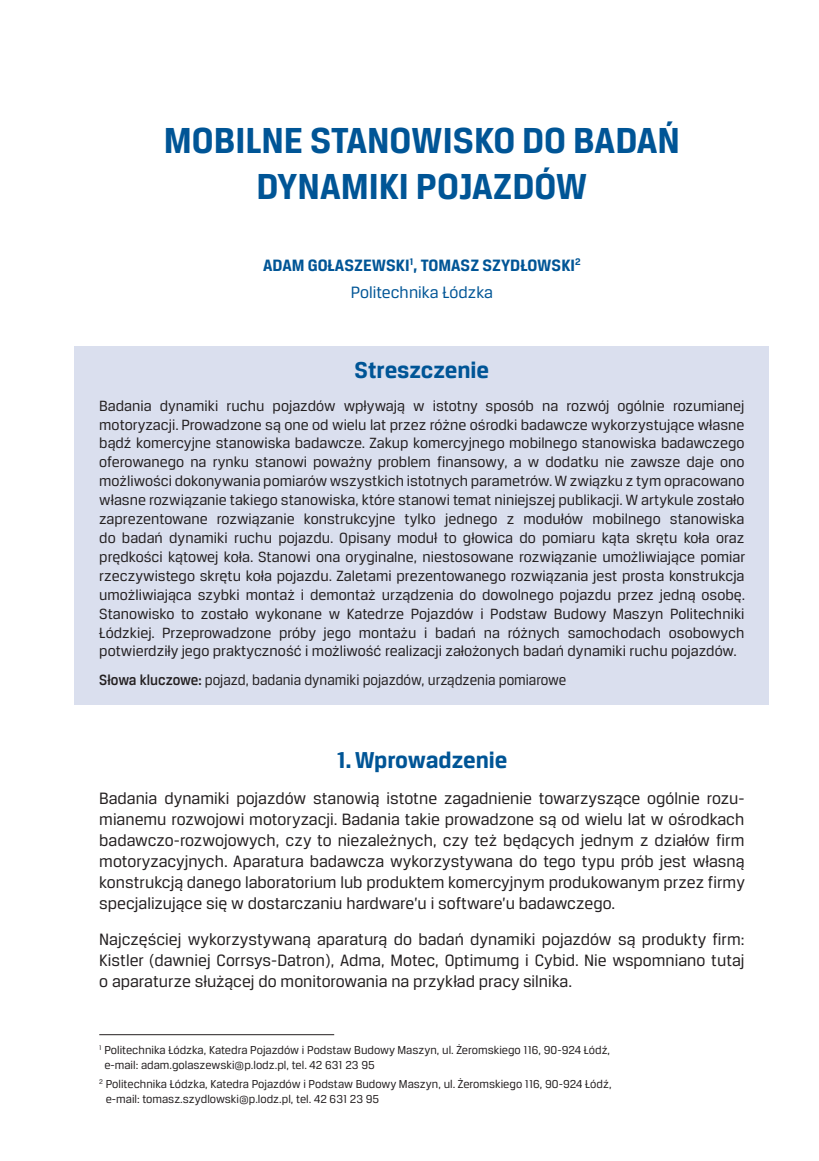
<style>
.page{position:relative;width:819px;height:1161px;background:#fff}
.page>*{position:absolute;margin:0;border:0;box-sizing:border-box;transform-origin:0 0}
.t1{font:700 38.5px/46.2px "Breuer Text";color:#005596;text-align:center}
.t2{font:700 24.5px "Breuer Text";color:#005596}
.t3{font:17.5px/21px "Breuer Text";color:#231f20;text-align:justify}
.t4{font:700 17.5px/27.5px "Breuer Text";color:#005596;text-align:center}
.t5{font:15.75px/18.9px "Breuer Text";color:#231f20;text-align:justify}
.t6{font:15.75px "Breuer Text";color:#231f20;scale:.94 1}
.t7{font:12.25px/14.7px "Breuer Text";color:#231f20}
.s1{font-weight:400}
.s2{font-weight:500}
</style>
<div class="page">
<div style="left:74px;top:346px;width:695px;height:358px;background:#dadfee"></div>
<hr style="left:99px;top:1034px;width:235px;height:1px;background:#231f20">
<h1 class="t1" style="left:164px;top:121px;width:517px">MOBILNE STANOWISKO DO BADAŃ<br>DYNAMIKI POJAZDÓW</h1>
<p class="t4" style="left:263px;top:253px;width:319px">ADAM GOŁASZEWSKI<sup>1</sup>, TOMASZ SZYDŁOWSKI<sup>2<br></sup><span class="s1">Politechnika Łódzka</span></p>
<h2 class="t2" style="left:354px;top:360px;width:136px">Streszczenie</h2>
<p class="t5" style="left:99px;top:397px;width:647px">Badania dynamiki ruchu pojazdów wpływają w istotny sposób na rozwój ogólnie rozumianej motoryzacji. Prowadzone są one od wielu lat przez różne ośrodki badawcze wykorzystujące własne bądź komercyjne stanowiska badawcze. Zakup komercyjnego mobilnego stanowiska badawczego oferowanego na rynku stanowi poważny problem finansowy, a w dodatku nie zawsze daje ono możliwości dokonywania pomiarów wszystkich istotnych parametrów. W związku z tym opracowano własne rozwiązanie takiego stanowiska, które stanowi temat niniejszej publikacji. W artykule zostało zaprezentowane rozwiązanie konstrukcyjne tylko jednego z modułów mobilnego stanowiska do badań dynamiki ruchu pojazdu. Opisany moduł to głowica do pomiaru kąta skrętu koła oraz prędkości kątowej koła. Stanowi ona oryginalne, niestosowane rozwiązanie umożliwiające pomiar rzeczywistego skrętu koła pojazdu. Zaletami prezentowanego rozwiązania jest prosta konstrukcja umożliwiająca szybki montaż i demontaż urządzenia do dowolnego pojazdu przez jedną osobę.<br>Stanowisko to zostało wykonane w Katedrze Pojazdów i Podstaw Budowy Maszyn Politechniki Łódzkiej. Przeprowadzone próby jego montażu i badań na różnych samochodach osobowych potwierdziły jego praktyczność i możliwość realizacji założonych badań dynamiki ruchu pojazdów.</p>
<p class="t6" style="left:99px;top:674px;width:498px"><span class="s2">Słowa kluczowe:</span> pojazd, badania dynamiki pojazdów, urządzenia pomiarowe</p>
<h2 class="t2" style="left:336px;top:751px;width:173px">1. Wprowadzenie</h2>
<p class="t3" style="left:99px;top:789px;width:647px">Badania dynamiki pojazdów stanowią istotne zagadnienie towarzyszące ogólnie rozu&shy;mianemu rozwojowi motoryzacji. Badania takie prowadzone są od wielu lat w ośrodkach badawczo-rozwojowych, czy to niezależnych, czy też będących jednym z działów firm motoryzacyjnych. Aparatura badawcza wykorzystywana do tego typu prób jest własną konstrukcją danego laboratorium lub produktem komercyjnym produkowanym przez firmy specjalizujące się w dostarczaniu hardware’u i software’u badawczego.</p>
<p class="t3" style="left:99px;top:930px;width:646px">Najczęściej wykorzystywaną aparaturą do badań dynamiki pojazdów są produkty firm:<br>Kistler (dawniej Corrsys-Datron), Adma, Motec, Optimumg i Cybid. Nie wspomniano tutaj o aparaturze służącej do monitorowania na przykład pracy silnika.</p>
<p class="t7" style="left:104px;top:1043px;width:507px;text-indent:-5px"><sup>1</sup> Politechnika Łódzka, Katedra Pojazdów i Podstaw Budowy Maszyn, ul. Żeromskiego 116, 90-924 Łódź, e-mail: adam.golaszewski@p.lodz.pl, tel. 42 631 23 95</p>
<p class="t7" style="left:106px;top:1078px;width:507px;text-indent:-6px"><sup>2</sup> Politechnika Łódzka, Katedra Pojazdów i Podstaw Budowy Maszyn, ul. Żeromskiego 116, 90-924 Łódź, e-mail: tomasz.szydlowski@p.lodz.pl, tel. 42 631 23 95</p>
</div>
